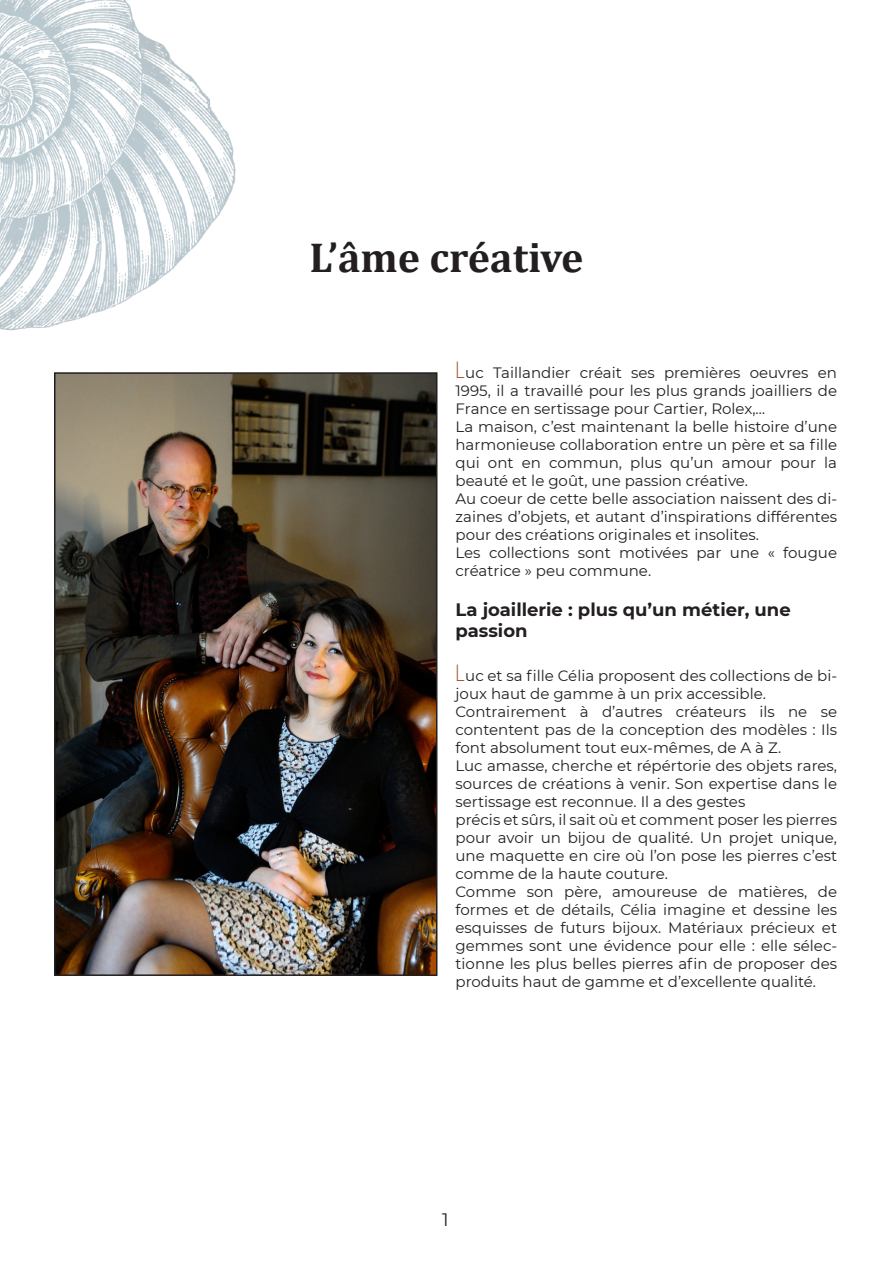
<style>
.page{position:relative;width:893px;height:1263px;background:#fff}
.page>*{position:absolute;margin:0;border:0;box-sizing:border-box;transform-origin:0 0}
.t1{font:700 42px "Cambria";color:#231f20}
.t2{font:700 18px/21.6px "Montserrat";color:#231f20}
.t3{font:18px "Montserrat";color:#231f20}
.t4{font:15px/18px "Montserrat";color:#231f20;text-align:justify}
.s1{font-family:"Caviar Dreams";font-size:21px;color:#a64723}
</style>
<div class="page">
<svg style="left:0;top:0;width:236px;height:331px"></svg>
<img style="left:57px;top:375px;width:377px;height:598px">
<div style="left:54px;top:372px;width:383px;height:604px;border:2px solid #231f20"></div>
<p class="t1" style="left:309px;top:228px;width:276px">L’âme créative</p>
<p class="t4" style="left:455px;top:363px;width:383px"><span class="s1">L</span>uc Taillandier créait ses premières oeuvres en 1995, il a travaillé pour les plus grands joailliers de France en sertissage pour Cartier, Rolex,…</p>
<p class="t4" style="left:455px;top:417px;width:383px">La maison, c’est maintenant la belle histoire d’une harmonieuse collaboration entre un père et sa fille qui ont en commun, plus qu’un amour pour la beauté et le goût, une passion créative.</p>
<p class="t4" style="left:455px;top:489px;width:383px">Au coeur de cette belle association naissent des di&shy;zaines d’objets, et autant d’inspirations différentes pour des créations originales et insolites.</p>
<p class="t4" style="left:455px;top:543px;width:383px">Les collections sont motivées par une « fougue créatrice » peu commune.</p>
<p class="t2" style="left:455px;top:598px;width:337px">La joaillerie : plus qu’un métier, une passion</p>
<p class="t4" style="left:455px;top:666px;width:383px"><span class="s1">L</span>uc et sa fille Célia proposent des collections de bi&shy;joux haut de gamme à un prix accessible.</p>
<p class="t4" style="left:455px;top:702px;width:383px">Contrairement à d’autres créateurs ils ne se contentent pas de la conception des modèles : Ils font absolument tout eux-mêmes, de A à Z.</p>
<p class="t4" style="left:455px;top:756px;width:383px">Luc amasse, cherche et répértorie des objets rares, sources de créations à venir. Son expertise dans le sertissage est reconnue. Il a des gestes</p>
<p class="t4" style="left:455px;top:810px;width:383px">précis et sûrs, il sait où et comment poser les pierres pour avoir un bijou de qualité. Un projet unique, une maquette en cire où l’on pose les pierres c’est comme de la haute couture.</p>
<p class="t4" style="left:455px;top:882px;width:383px">Comme son père, amoureuse de matières, de formes et de détails, Célia imagine et dessine les esquisses de futurs bijoux. Matériaux précieux et gemmes sont une évidence pour elle : elle sélec&shy;tionne les plus belles pierres afin de proposer des produits haut de gamme et d’excellente qualité.</p>
<p class="t3" style="left:442px;top:1207px;width:8px">1</p>
</div>
